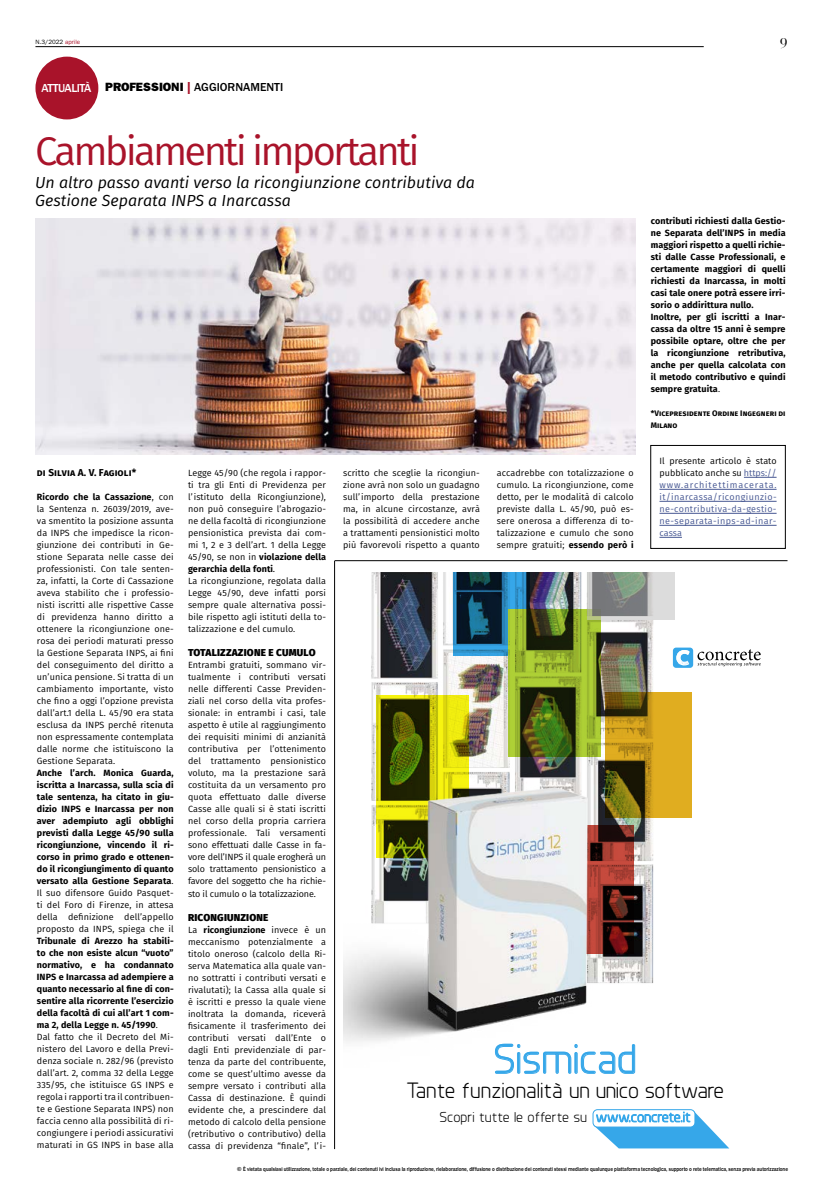
<style>
.page{position:relative;width:823px;height:1191px;background:#fff}
.page>*{position:absolute;margin:0;border:0;box-sizing:border-box;transform-origin:0 0}
.t1{font:41.6px "Planer";color:#36a7e9}
.t2{font:40px "Fira Sans";letter-spacing:-.07em;color:#a9132a}
.t3{font:22.1px "Planer";letter-spacing:-.02em;color:#000}
.t4{font:italic 16px/18px "Fira Sans";color:#000}
.t5{font:14.4px "Planer";color:#000}
.t6{font:14px "Bauer Bodoni Std";color:#000}
.t7{font:500 12px "ITC Franklin Gothic Std";color:#000}
.t8{font:800 10px "Fira Sans";letter-spacing:.02em;color:#000}
.t9{font:700 10px "Fira Sans";letter-spacing:.01em;color:#000}
.t10{font:9px/12px "Fira Sans";letter-spacing:.01em;color:#000;text-align:justify}
.t11{font:700 9px/12px "Fira Sans";letter-spacing:.01em;color:#000;text-align:justify}
.t12{font:9px/12px "Fira Sans";letter-spacing:.035em;color:#465792;text-align:justify}
.t13{font:700 8px/12px "Fira Sans";letter-spacing:.01em;color:#000}
.t14{font:6.2px "ITC Franklin Gothic Std";color:#000}
.t15{font:500 6px "Franklin Gothic";letter-spacing:-.01em;color:#000}
.s1{color:#a9132a}
.s2{color:#fff}
.s3{font-family:"ITC Franklin Gothic Std Hvy";font-weight:400}
.s4{font-family:"ITC Franklin Gothic Std Hvy";font-weight:400;color:#a9132a}
.s5{font-weight:400}
.s6{font-weight:700}
.s7{font-style:italic}
.s8{color:#000}
.s9{color:#36a7e9}
</style>
<div class="page">
<hr style="left:35px;top:46px;width:668px;height:1px;background:#000">
<div style="left:35px;top:57px;width:63px;height:62px;background:#a9132a;border-radius:50%"></div>
<hr style="left:334px;top:560px;width:453px;height:1px;background:#000">
<hr style="left:334px;top:561px;width:1px;height:588px;background:#000">
<svg style="left:595px;top:1111px;width:133px;height:37px"></svg>
<div style="left:592px;top:1109px;width:102px;height:18px;background:#fff;border-radius:5px"></div>
<div style="left:592px;top:1109px;width:102px;height:18px;border:1px solid #36a7e9;border-radius:5px"></div>
<img style="left:371px;top:572px;width:354px;height:246px">
<svg style="left:586px;top:572px;width:88px;height:48px;background:#a2a7a2"></svg>
<img style="left:343px;top:744px;width:337px;height:298px">
<svg style="left:697px;top:649px;width:63px;height:17px"></svg>
<div style="left:672px;top:647px;width:20px;height:21px;background:#36a7e9;border-radius:3px"></div>
<svg style="left:676px;top:650px;width:13px;height:15px"></svg>
<img style="left:35px;top:218px;width:600px;height:236px">
<hr style="left:743px;top:477px;width:33px;height:1px;background:#465792">
<hr style="left:659px;top:489px;width:117px;height:1px;background:#465792">
<hr style="left:659px;top:501px;width:117px;height:1px;background:#465792">
<hr style="left:659px;top:513px;width:117px;height:1px;background:#465792">
<hr style="left:659px;top:525px;width:117px;height:1px;background:#465792">
<svg style="left:659px;top:537px;width:22px;height:1px"></svg>
<div style="left:650px;top:445px;width:135px;height:103px;border:1px solid #000"></div>
<p class="t14" style="left:35px;top:38px;width:46px">N.3/2022 <span class="s1">aprile</span></p>
<h3 class="t7" style="left:42px;top:81px;width:243px"><span class="s2">ATTUALITÀ</span> <span class="s3">PROFESSIONI</span> <span class="s4">|</span> AGGIORNAMENTI</h3>
<h2 class="t2" style="left:35px;top:121px;width:386px">Cambiamenti importanti</h2>
<h3 class="t4" style="left:35px;top:173px;width:441px">Un altro passo avanti verso la ricongiunzione contributiva da<br>Gestione Separata INPS a Inarcassa</h3>
<h3 class="t6" style="left:779px;top:35px;width:9px">9</h3>
<p class="t11" style="left:650px;top:214px;width:136px;text-align:left">contributi richiesti dalla Gestio&shy;ne Separata dell’INPS in media maggiori rispetto a quelli richie&shy;sti dalle Casse Professionali, e certamente maggiori di quelli richiesti da Inarcassa, in molti casi tale onere potrà essere irri&shy;sorio o addirittura nullo.<br>Inoltre, per gli iscritti a Inar&shy;cassa da oltre 15 anni è sempre possibile optare, oltre che per la ricongiunzione retributiva, anche per quella calcolata con il metodo contributivo e quindi sempre gratuita<span class="s5">.</span></p>
<p class="t13" style="left:650px;top:407px;width:136px">*Vicepresidente Ordine Ingegneri di<br>Milano</p>
<p class="t9" style="left:37px;top:464px;width:101px">di Silvia A. V. Fagioli*</p>
<p class="t10" style="left:37px;top:491px;width:138px"><span class="s6">Ricordo che la Cassazione</span>, con la Sentenza n. 26039/2019, ave&shy;va smentito la posizione assunta da INPS che impedisce la ricon&shy;giunzione dei contributi in Ge&shy;stione Separata nelle casse dei professionisti. Con tale senten&shy;za, infatti, la Corte di Cassazione aveva stabilito che i professio&shy;nisti iscritti alle rispettive Casse di previdenza hanno diritto a ottenere la ricongiunzione one&shy;rosa dei periodi maturati presso la Gestione Separata INPS, ai fini del conseguimento del diritto a un’unica pensione. Si tratta di un cambiamento importante, visto che fino a oggi l’opzione prevista dall’art.1 della L. 45/90 era stata esclusa da INPS perché ritenuta non espressamente contemplata dalle norme che istituiscono la Gestione Separata.</p>
<p class="t11" style="left:37px;top:766px;width:138px">Anche l’arch. Monica Guarda, iscritta a Inarcassa, sulla scia di tale sentenza, ha citato in giu&shy;dizio INPS e Inarcassa per non aver adempiuto agli obblighi previsti dalla Legge 45/90 sulla ricongiunzione, vincendo il ri&shy;corso in primo grado e ottenen&shy;do il ricongiungimento di quanto versato alla Gestione Separata<span class="s5">.<br>Il suo difensore Guido Pasquet&shy;ti del Foro di Firenze, in attesa della definizione dell’appello proposto da INPS, spiega che il</span></p>
<p class="t10" style="left:37px;top:935px;width:138px;text-align:left"><span class="s6">Tribunale di Arezzo ha stabili&shy;to che non esiste alcun “vuoto” normativo, e ha condannato<br>INPS e Inarcassa ad adempiere a quanto necessario al fine di con&shy;sentire alla ricorrente l’esercizio della facoltà di cui all’art 1 com&shy;ma 2, della Legge n. 45/1990</span>.<br>Dal fatto che il Decreto del Mi&shy;nistero del Lavoro e della Previ&shy;denza sociale n. 282/96 (previsto dall’art. 2, comma 32 della Legge<br>335/95, che istituisce GS INPS e regola i rapporti tra il contribuen&shy;te e Gestione Separata INPS) non faccia cenno alla possibilità di ri&shy;congiungere i periodi assicurativi maturati in GS INPS in base alla</p>
<p class="t10" style="left:188px;top:467px;width:139px;text-align:left">Legge 45/90 (che regola i rappor&shy;ti tra gli Enti di Previdenza per l’istituto della Ricongiunzione), non può conseguire l’abrogazio&shy;ne della facoltà di ricongiunzione pensionistica prevista dai com&shy;mi 1, 2 e 3 dell’art. 1 della Legge<br>45/90, se non in <span class="s6">violazione della gerarchia della fonti</span><span class="s7">.<br></span>La ricongiunzione, regolata dalla<br>Legge 45/90, deve infatti porsi sempre quale alternativa possi&shy;bile rispetto agli istituti della to&shy;talizzazione e del cumulo.</p>
<p class="t8" style="left:188px;top:644px;width:129px">TOTALIZZAZIONE E CUMULO</p>
<p class="t10" style="left:188px;top:659px;width:139px">Entrambi gratuiti, sommano vir&shy;tualmente i contributi versati nelle differenti Casse Previden&shy;ziali nel corso della vita profes&shy;sionale: in entrambi i casi, tale aspetto è utile al raggiungimento dei requisiti minimi di anzianità contributiva per l’ottenimento del trattamento pensionistico voluto, ma la prestazione sarà costituita da un versamento pro quota effettuato dalle diverse Casse alle quali si è stati iscritti nel corso della propria carriera professionale. Tali versamenti sono effettuati dalle Casse in fa&shy;vore dell’INPS il quale erogherà un solo trattamento pensionistico a favore del soggetto che ha richie&shy;sto il cumulo o la totalizzazione.</p>
<p class="t8" style="left:188px;top:908px;width:82px">RICONGIUNZIONE</p>
<p class="t10" style="left:188px;top:923px;width:139px">La <span class="s6">ricongiunzione</span> invece è un meccanismo potenzialmente a titolo oneroso (calcolo della Ri&shy;serva Matematica alla quale van&shy;no sottratti i contributi versati e rivalutati); la Cassa alla quale si è iscritti e presso la quale viene inoltrata la domanda, riceverà fisicamente il trasferimento dei contributi versati dall’Ente o dagli Enti previdenziale di par&shy;tenza da parte del contribuente, come se quest’ultimo avesse da sempre versato i contributi alla Cassa di destinazione. È quindi evidente che, a prescindere dal metodo di calcolo della pensione (retributivo o contributivo) della cassa di previdenza “finale”, l’i-</p>
<p class="t10" style="left:343px;top:467px;width:138px">scritto che sceglie la ricongiun&shy;zione avrà non solo un guadagno sull’importo della prestazione ma, in alcune circostanze, avrà la possibilità di accedere anche a trattamenti pensionistici molto più favorevoli rispetto a quanto</p>
<p class="t10" style="left:496px;top:467px;width:138px">accadrebbe con totalizzazione o cumulo. La ricongiunzione, come detto, per le modalità di calcolo previste dalla L. 45/90, può es&shy;sere onerosa a differenza di to&shy;talizzazione e cumulo che sono sempre gratuiti; <span class="s6">essendo però i</span></p>
<p class="t12" style="left:659px;top:455px;width:119px"><span class="s8">Il presente articolo è stato pubblicato anche su</span> https:// www.architettimacerata. it/inarcassa/ricongiunzio&shy;ne-contributiva-da-gestio&shy;ne-separata-inps-ad-inar&shy;cassa</p>
<h1 class="t1" style="left:493px;top:1034px;width:145px">Sismicad</h1>
<h3 class="t3" style="left:406px;top:1076px;width:319px">Tante funzionalità un unico software</h3>
<h3 class="t5" style="left:439px;top:1108px;width:252px">Scopri tutte le offerte su <span class="s9">www.concrete.it</span></h3>
<p class="t15" style="left:237px;top:1166px;width:552px">© È vietata qualsiasi utilizzazione, totale o parziale, dei contenuti ivi inclusa la riproduzione, rielaborazione, diffusione o distribuzione dei contenuti stessi mediante qualunque piattaforma tecnologica, supporto o rete telematica, senza previa autorizzazione</p>
</div>
